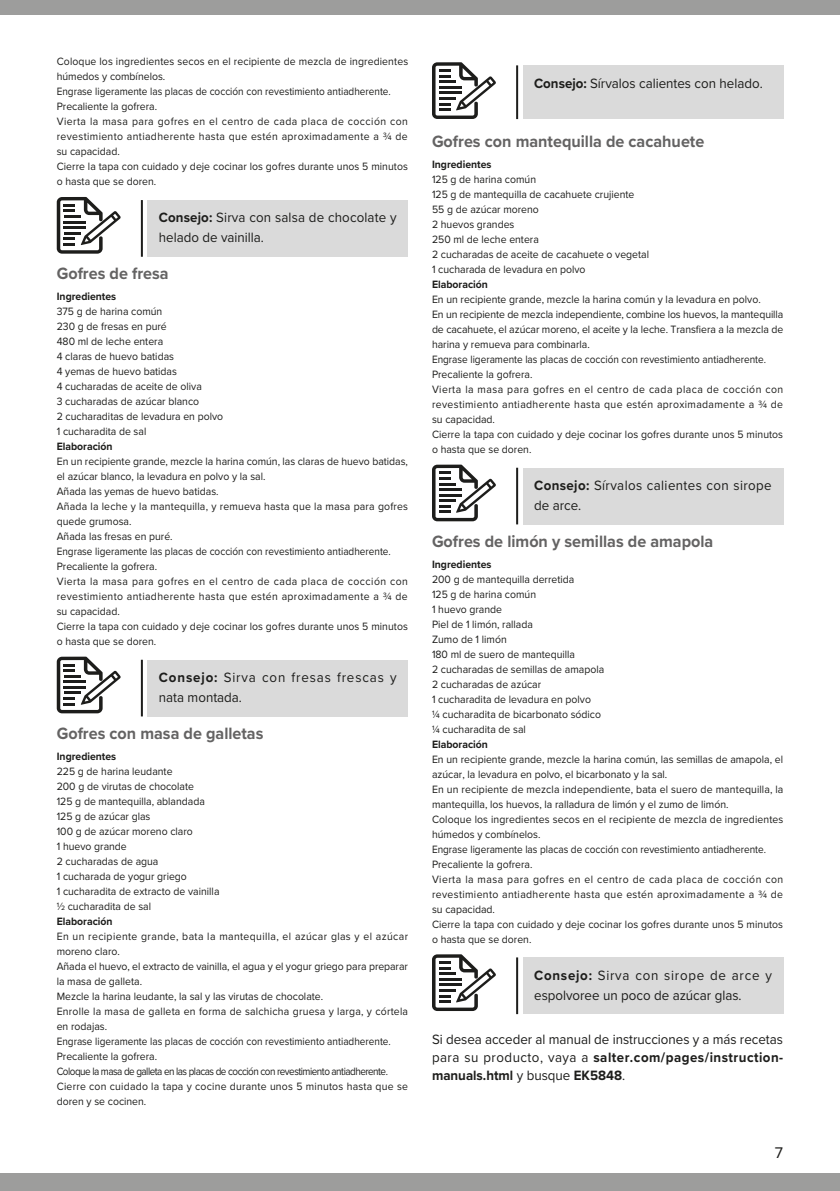
<style>
.page{position:relative;width:840px;height:1191px;background:#fff}
.page>*{position:absolute;margin:0;border:0;box-sizing:border-box;transform-origin:0 0}
.t1{font:700 17px "Proxima Nova";color:#646363;scale:.95 1}
.t2{font:16px "Proxima Nova";color:#1d1d1b}
.t3{font:14px/20px "Proxima Nova";color:#1d1d1b;scale:.95 1}
.t4{font:14px/20px "Proxima Nova";letter-spacing:.065em;color:#1d1d1b;scale:.95 1}
.t5{font:14px/20px "Proxima Nova";letter-spacing:.03em;color:#1d1d1b;scale:.95 1}
.t6{font:11px/15px "Proxima Nova";color:#1d1d1b;scale:.95 1}
.t7{font:700 11px "Proxima Nova";color:#1d1d1b;scale:.95 1}
.s1{font-weight:700}
</style>
<div class="page">
<div style="left:0;top:0;width:839px;height:14px;background:#9d9d9c"></div>
<div style="left:0;top:1174px;width:839px;height:17px;background:#9d9d9c"></div>
<div style="left:147px;top:200px;width:261px;height:57px;background:#dadada"></div>
<hr style="left:141px;top:200px;width:2px;height:57px;background:#1d1d1b">
<div style="left:147px;top:660px;width:261px;height:56px;background:#dadada"></div>
<hr style="left:141px;top:660px;width:2px;height:56px;background:#1d1d1b">
<div style="left:522px;top:65px;width:260px;height:54px;background:#dadada"></div>
<hr style="left:516px;top:65px;width:2px;height:54px;background:#1d1d1b">
<div style="left:522px;top:468px;width:260px;height:56px;background:#dadada"></div>
<hr style="left:516px;top:468px;width:2px;height:56px;background:#1d1d1b">
<div style="left:522px;top:957px;width:260px;height:57px;background:#dadada"></div>
<hr style="left:516px;top:957px;width:2px;height:57px;background:#1d1d1b">
<svg style="left:57px;top:197px;width:64px;height:57px"></svg>
<svg style="left:57px;top:656px;width:64px;height:57px"></svg>
<svg style="left:432px;top:62px;width:63px;height:57px"></svg>
<svg style="left:432px;top:464px;width:63px;height:57px"></svg>
<svg style="left:432px;top:954px;width:63px;height:57px"></svg>
<p class="t6" style="left:57px;top:54px;width:371px">Coloque los ingredientes secos en el recipiente de mezcla de ingredientes húmedos y combínelos.<br>Engrase ligeramente las placas de cocción con revestimiento antiadherente.<br>Precaliente la gofrera.<br>Vierta la masa para gofres en el centro de cada placa de cocción con revestimiento antiadherente hasta que estén aproximadamente a ¾ de su capacidad.<br>Cierre la tapa con cuidado y deje cocinar los gofres durante unos 5 minutos o hasta que se doren.</p>
<p class="t3" style="left:159px;top:207px;width:252px"><span class="s1">Consejo:</span> Sirva con salsa de chocolate y helado de vainilla.</p>
<h1 class="t1" style="left:57px;top:261px;width:119px">Gofres de fresa</h1>
<p class="t7" style="left:57px;top:288px;width:64px">Ingredientes</p>
<p class="t6" style="left:57px;top:303px;width:177px">375 g de harina común<br>230 g de fresas en puré<br>480 ml de leche entera<br>4 claras de huevo batidas<br>4 yemas de huevo batidas<br>4 cucharadas de aceite de oliva<br>3 cucharadas de azúcar blanco<br>2 cucharaditas de levadura en polvo<br>1 cucharadita de sal</p>
<p class="t7" style="left:57px;top:438px;width:60px">Elaboración</p>
<p class="t6" style="left:57px;top:453px;width:371px">En un recipiente grande, mezcle la harina común, las claras de huevo batidas, el azúcar blanco, la levadura en polvo y la sal.<br>Añada las yemas de huevo batidas.<br>Añada la leche y la mantequilla, y remueva hasta que la masa para gofres quede grumosa.<br>Añada las fresas en puré.<br>Engrase ligeramente las placas de cocción con revestimiento antiadherente.<br>Precaliente la gofrera.<br>Vierta la masa para gofres en el centro de cada placa de cocción con revestimiento antiadherente hasta que estén aproximadamente a ¾ de su capacidad.<br>Cierre la tapa con cuidado y deje cocinar los gofres durante unos 5 minutos o hasta que se doren.</p>
<p class="t4" style="left:159px;top:667px;width:251px"><span class="s1">Consejo:</span> Sirva con fresas frescas y nata montada.</p>
<h1 class="t1" style="left:57px;top:720px;width:219px">Gofres con masa de galletas</h1>
<p class="t7" style="left:57px;top:748px;width:64px">Ingredientes</p>
<p class="t6" style="left:57px;top:763px;width:173px">225 g de harina leudante<br>200 g de virutas de chocolate<br>125 g de mantequilla, ablandada<br>125 g de azúcar glas<br>100 g de azúcar moreno claro<br>1 huevo grande<br>2 cucharadas de agua<br>1 cucharada de yogur griego<br>1 cucharadita de extracto de vainilla ½ cucharadita de sal</p>
<p class="t7" style="left:57px;top:913px;width:60px">Elaboración</p>
<p class="t6" style="left:57px;top:928px;width:371px">En un recipiente grande, bata la mantequilla, el azúcar glas y el azúcar moreno claro.<br>Añada el huevo, el extracto de vainilla, el agua y el yogur griego para preparar la masa de galleta.<br>Mezcle la harina leudante, la sal y las virutas de chocolate.<br>Enrolle la masa de galleta en forma de salchicha gruesa y larga, y córtela en rodajas.<br>Engrase ligeramente las placas de cocción con revestimiento antiadherente.<br>Precaliente la gofrera.<br>Coloque la masa de galleta en las placas de cocción con revestimiento antiadherente.<br>Cierre con cuidado la tapa y cocine durante unos 5 minutos hasta que se doren y se cocinen.</p>
<p class="t3" style="left:534px;top:72px;width:242px"><span class="s1">Consejo:</span> Sírvalos calientes con helado.</p>
<h1 class="t1" style="left:432px;top:129px;width:288px">Gofres con mantequilla de cacahuete</h1>
<p class="t7" style="left:432px;top:156px;width:64px">Ingredientes</p>
<p class="t6" style="left:432px;top:171px;width:230px">125 g de harina común<br>125 g de mantequilla de cacahuete crujiente<br>55 g de azúcar moreno<br>2 huevos grandes<br>250 ml de leche entera<br>2 cucharadas de aceite de cacahuete o vegetal<br>1 cucharada de levadura en polvo</p>
<p class="t7" style="left:432px;top:276px;width:60px">Elaboración</p>
<p class="t6" style="left:432px;top:291px;width:371px">En un recipiente grande, mezcle la harina común y la levadura en polvo.<br>En un recipiente de mezcla independiente, combine los huevos, la mantequilla de cacahuete, el azúcar moreno, el aceite y la leche. Transfiera a la mezcla de harina y remueva para combinarla.<br>Engrase ligeramente las placas de cocción con revestimiento antiadherente.<br>Precaliente la gofrera.<br>Vierta la masa para gofres en el centro de cada placa de cocción con revestimiento antiadherente hasta que estén aproximadamente a ¾ de su capacidad.<br>Cierre la tapa con cuidado y deje cocinar los gofres durante unos 5 minutos o hasta que se doren.</p>
<p class="t5" style="left:534px;top:475px;width:251px"><span class="s1">Consejo:</span> Sírvalos calientes con sirope de arce.</p>
<h1 class="t1" style="left:432px;top:528px;width:297px">Gofres de limón y semillas de amapola</h1>
<p class="t7" style="left:432px;top:556px;width:64px">Ingredientes</p>
<p class="t6" style="left:432px;top:571px;width:183px">200 g de mantequilla derretida<br>125 g de harina común<br>1 huevo grande<br>Piel de 1 limón, rallada<br>Zumo de 1 limón<br>180 ml de suero de mantequilla<br>2 cucharadas de semillas de amapola<br>2 cucharadas de azúcar<br>1 cucharadita de levadura en polvo<br>¼ cucharadita de bicarbonato sódico ¼ cucharadita de sal</p>
<p class="t7" style="left:432px;top:736px;width:60px">Elaboración</p>
<p class="t6" style="left:432px;top:751px;width:371px">En un recipiente grande, mezcle la harina común, las semillas de amapola, el azúcar, la levadura en polvo, el bicarbonato y la sal.<br>En un recipiente de mezcla independiente, bata el suero de mantequilla, la mantequilla, los huevos, la ralladura de limón y el zumo de limón.<br>Coloque los ingredientes secos en el recipiente de mezcla de ingredientes húmedos y combínelos.<br>Engrase ligeramente las placas de cocción con revestimiento antiadherente.<br>Precaliente la gofrera.<br>Vierta la masa para gofres en el centro de cada placa de cocción con revestimiento antiadherente hasta que estén aproximadamente a ¾ de su capacidad.<br>Cierre la tapa con cuidado y deje cocinar los gofres durante unos 5 minutos o hasta que se doren.</p>
<p class="t3" style="left:534px;top:964px;width:251px"><span class="s1">Consejo:</span> Sirva con sirope de arce y espolvoree un poco de azúcar glas.</p>
<p class="t3" style="left:432px;top:1030px;width:371px;line-height:18px;text-align:justify">Si desea acceder al manual de instrucciones y a más recetas para su producto, vaya a <span class="s1">salter.com/pages/instruction&shy;manuals.html</span> y busque <span class="s1">EK5848</span>.</p>
<h2 class="t2" style="left:774px;top:1141px;width:10px">7</h2>
</div>
